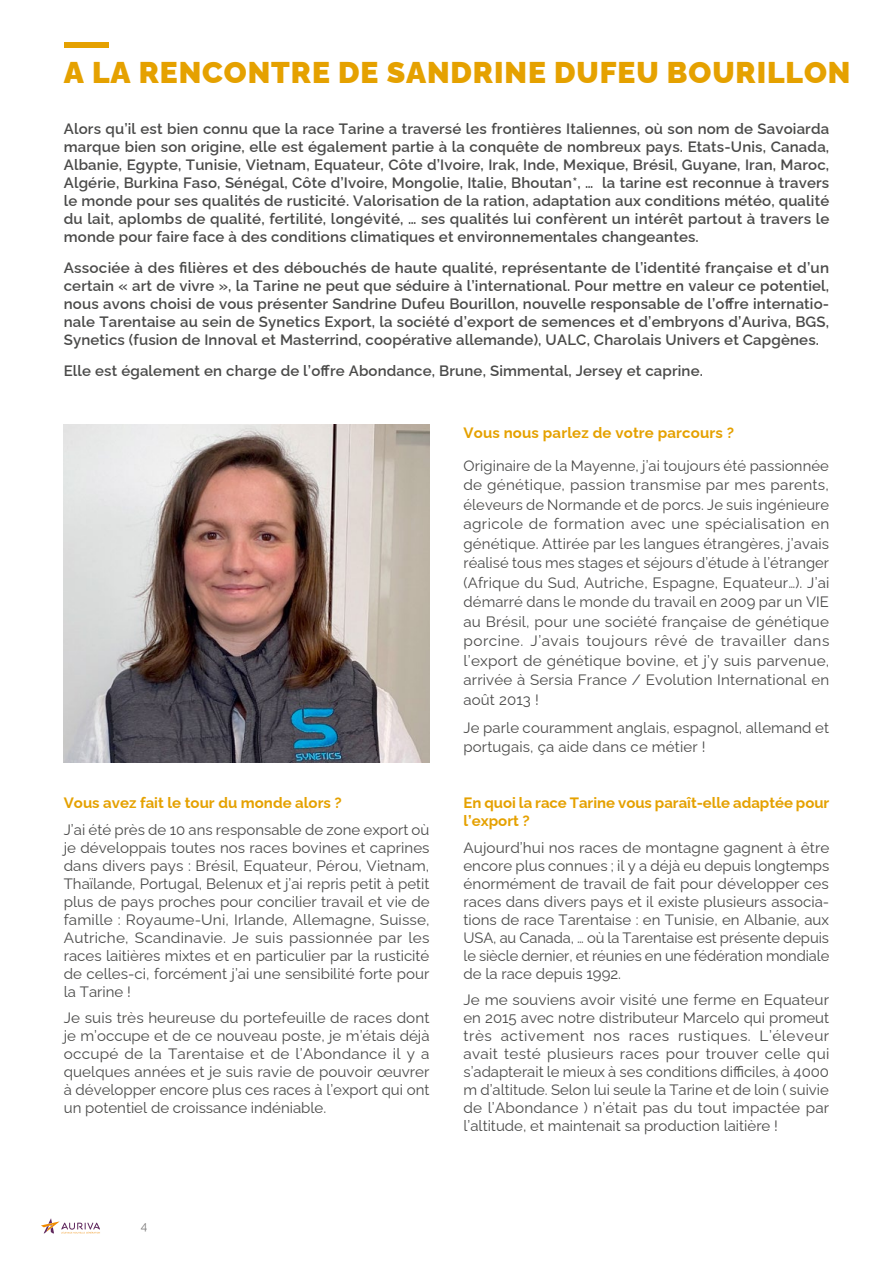
<style>
.page{position:relative;width:893px;height:1263px;background:#fff}
.page>*{position:absolute;margin:0;border:0;box-sizing:border-box;transform-origin:0 0}
.t1{font:900 30px "Raleway";letter-spacing:.03em;color:#e5a100}
.t2{font:15px/18px "Raleway";color:#4a4a49;text-align:justify}
.t3{font:600 15px/18px "Raleway";letter-spacing:.01em;color:#4a4a49;text-align:justify}
.t4{font:700 15px/18px "Raleway";color:#e5a100}
.t5{font:12px "Raleway";color:#7c7b7b}
</style>
<div class="page">
<svg style="left:41px;top:1218px;width:59px;height:15px"></svg>
<div style="left:64px;top:43px;width:44px;height:5px;background:#e5a100"></div>
<img style="left:64px;top:424px;width:365px;height:338px">
<h1 class="t1" style="left:64px;top:48px;width:788px">A LA RENCONTRE DE SANDRINE DUFEU BOURILLON</h1>
<p class="t3" style="left:64px;top:118px;width:767px">Alors qu’il est bien connu que la race Tarine a traversé les frontières Italiennes, où son nom de Savoiarda marque bien son origine, elle est également partie à la conquête de nombreux pays. Etats-Unis, Canada, Albanie, Egypte, Tunisie, Vietnam, Equateur, Côte d’Ivoire, Irak, Inde, Mexique, Brésil, Guyane, Iran, Maroc, Algérie, Burkina Faso, Sénégal, Côte d’Ivoire, Mongolie, Italie, Bhoutan*, … la tarine est reconnue à travers le monde pour ses qualités de rusticité. Valorisation de la ration, adaptation aux conditions météo, qualité du lait, aplombs de qualité, fertilité, longévité, … ses qualités lui confèrent un intérêt partout à travers le monde pour faire face à des conditions climatiques et environnementales changeantes.</p>
<p class="t3" style="left:64px;top:257px;width:767px">Associée à des filières et des débouchés de haute qualité, représentante de l’identité française et d’un certain « art de vivre », la Tarine ne peut que séduire à l’international. Pour mettre en valeur ce potentiel, nous avons choisi de vous présenter Sandrine Dufeu Bourillon, nouvelle responsable de l’offre internatio&shy;nale Tarentaise au sein de Synetics Export, la société d’export de semences et d’embryons d’Auriva, BGS, Synetics (fusion de Innoval et Masterrind, coopérative allemande), UALC, Charolais Univers et Capgènes.</p>
<p class="t3" style="left:64px;top:360px;width:641px">Elle est également en charge de l’offre Abondance, Brune, Simmental, Jersey et caprine.</p>
<p class="t4" style="left:64px;top:792px;width:280px">Vous avez fait le tour du monde alors ?</p>
<p class="t2" style="left:64px;top:819px;width:367px">J’ai été près de 10 ans responsable de zone export où je développais toutes nos races bovines et caprines dans divers pays : Brésil, Equateur, Pérou, Vietnam, Thaïlande, Portugal, Belenux et j’ai repris petit à petit plus de pays proches pour concilier travail et vie de famille : Royaume-Uni, Irlande, Allemagne, Suisse, Autriche, Scandinavie. Je suis passionnée par les races laitières mixtes et en particulier par la rusticité de celles-ci, forcément j’ai une sensibilité forte pour la Tarine !</p>
<p class="t2" style="left:64px;top:1007px;width:367px">Je suis très heureuse du portefeuille de races dont je m’occupe et de ce nouveau poste, je m’étais déjà occupé de la Tarentaise et de l’Abondance il y a quelques années et je suis ravie de pouvoir œuvrer à développer encore plus ces races à l’export qui ont un potentiel de croissance indéniable.</p>
<p class="t4" style="left:463px;top:422px;width:272px">Vous nous parlez de votre parcours ?</p>
<p class="t2" style="left:463px;top:454px;width:367px;line-height:19.5px">Originaire de la Mayenne, j’ai toujours été passionnée de génétique, passion transmise par mes parents, éleveurs de Normande et de porcs. Je suis ingénieure agricole de formation avec une spécialisation en génétique. Attirée par les langues étrangères, j’avais réalisé tous mes stages et séjours d’étude à l’étranger (Afrique du Sud, Autriche, Espagne, Equateur…). J’ai démarré dans le monde du travail en 2009 par un VIE au Brésil, pour une société française de génétique porcine. J’avais toujours rêvé de travailler dans l’export de génétique bovine, et j’y suis parvenue, arrivée à Sersia France / Evolution International en août 2013 !</p>
<p class="t2" style="left:463px;top:716px;width:367px;line-height:19.5px">Je parle couramment anglais, espagnol, allemand et portugais, ça aide dans ce métier !</p>
<p class="t4" style="left:463px;top:792px;width:367px">En quoi la race Tarine vous paraît-elle adaptée pour l’export ?</p>
<p class="t2" style="left:463px;top:837px;width:367px">Aujourd’hui nos races de montagne gagnent à être encore plus connues ; il y a déjà eu depuis longtemps énormément de travail de fait pour développer ces races dans divers pays et il existe plusieurs associa&shy;tions de race Tarentaise : en Tunisie, en Albanie, aux USA, au Canada, … où la Tarentaise est présente depuis le siècle dernier, et réunies en une fédération mondiale de la race depuis 1992.</p>
<p class="t2" style="left:463px;top:989px;width:367px">Je me souviens avoir visité une ferme en Equateur en 2015 avec notre distributeur Marcelo qui promeut très activement nos races rustiques. L’éleveur avait testé plusieurs races pour trouver celle qui s’adapterait le mieux à ses conditions difficiles, à 4000 m d’altitude. Selon lui seule la Tarine et de loin ( suivie de l’Abondance ) n’était pas du tout impactée par l’altitude, et maintenait sa production laitière !</p>
<p class="t5" style="left:141px;top:1216px;width:8px">4</p>
</div>
